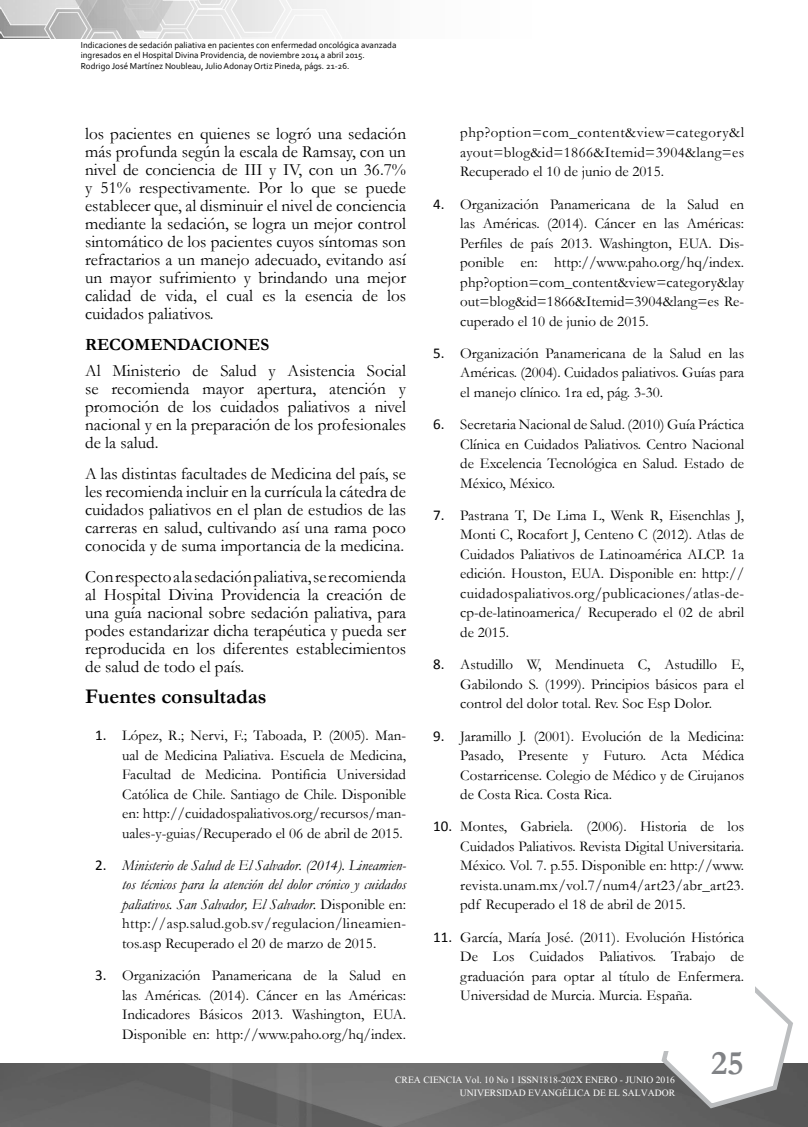
<style>
.page{position:relative;width:808px;height:1127px;background:#fff}
.page>*{position:absolute;margin:0;border:0;box-sizing:border-box;transform-origin:0 0}
.t1{font:700 34.5px "Garamond";color:#808285}
.t2{font:700 21px "Garamond";color:#000}
.t3{font:17.25px/18px "Garamond";color:#000;text-align:justify}
.t4{font:700 17.25px "Garamond";color:#000}
.t5{font:15px/19.5px "Garamond";color:#000;text-align:justify}
.t6{font:italic 15px/19.5px "Garamond";color:#000;text-align:justify}
.t7{font:12px/13.5px "Aparajita";color:#fff;text-align:right}
.t8{font:9px/10.5px "Corbel";color:#000}
.s1{font-family:"Calibri"}
.s2{font-family:"Calibri";font-style:normal}
.s3{font-style:normal}
</style>
<div class="page">
<img style="left:0;top:1063px;width:808px;height:64px">
<svg style="left:659px;top:986px;width:137px;height:125px"></svg>
<div style="left:679px;top:1016px;width:98px;height:26px;background:#fff"></div>
<div style="left:657px;top:964px;width:98px;height:87px;background:#fff"></div>
<img style="left:0;top:0;width:344px;height:38px">
<p class="t8" style="left:81px;top:39px;width:317px">Indicaciones de sedación paliativa en pacientes con enfermedad oncológica avanzada ingresados en el Hospital Divina Providencia, de noviembre 2014 a abril 2015.<br>Rodrigo José Martínez Noubleau, Julio Adonay Ortiz Pineda, págs. 21-26.</p>
<p class="t3" style="left:85px;top:124px;width:323px">los pacientes en quienes se logró una sedación más profunda según la escala de Ramsay, con un nivel de conciencia de III y IV, con un 36.7% y 51% respectivamente. Por lo que se puede establecer que, al disminuir el nivel de conciencia mediante la sedación, se logra un mejor control sintomático de los pacientes cuyos síntomas son refractarios a un manejo adecuado, evitando así un mayor sufrimiento y brindando una mejor calidad de vida, el cual es la esencia de los cuidados paliativos.</p>
<p class="t4" style="left:85px;top:334px;width:186px">RECOMENDACIONES</p>
<p class="t3" style="left:85px;top:361px;width:323px">Al Ministerio de Salud y Asistencia Social se recomienda mayor apertura, atención y promoción de los cuidados paliativos a nivel nacional y en la preparación de los profesionales de la salud.</p>
<p class="t3" style="left:85px;top:464px;width:323px">A las distintas facultades de Medicina del país, se les recomienda incluir en la currícula la cátedra de cuidados paliativos en el plan de estudios de las carreras en salud, cultivando así una rama poco conocida y de suma importancia de la medicina.</p>
<p class="t3" style="left:85px;top:567px;width:323px">Con respecto a la sedación paliativa, se recomienda al Hospital Divina Providencia la creación de una guía nacional sobre sedación paliativa, para podes estandarizar dicha terapéutica y pueda ser reproducida en los diferentes establecimientos de salud de todo el país.</p>
<h2 class="t2" style="left:85px;top:683px;width:183px">Fuentes consultadas</h2>
<p class="t5" style="left:122px;top:725px;width:285px;text-indent:-27px"><span class="s1">1.</span> López, R.; Nervi, F.; Taboada, P. (2005). Man&shy;ual de Medicina Paliativa. Escuela de Medicina, Facultad de Medicina. Pontificia Universidad Católica de Chile. Santiago de Chile. Disponible en: http://cuidadospaliativos.org/recursos/man&shy;uales-y-guias/Recuperado el 06 de abril de 2015.</p>
<p class="t6" style="left:122px;top:855px;width:286px;text-indent:-27px"><span class="s2">2.</span> Ministerio de Salud de El Salvador. (2014). Lineamien&shy;tos técnicos para la atención del dolor crónico y cuidados paliativos. San Salvador, El Salvador. <span class="s3">Disponible en: http://asp.salud.gob.sv/regulacion/lineamien&shy;tos.asp Recuperado el 20 de marzo de 2015.</span></p>
<p class="t5" style="left:122px;top:965px;width:285px;text-indent:-27px"><span class="s1">3.</span> Organización Panamericana de la Salud en las Américas. (2014). Cáncer en las Américas:<br>Indicadores Básicos 2013. Washington, EUA.<br>Disponible en: http://www.paho.org/hq/index.</p>
<p class="t5" style="left:460px;top:123px;width:285px">php?option=com_content&amp;view=category&amp;l ayout=blog&amp;id=1866&amp;Itemid=3904&amp;lang=es Recuperado el 10 de junio de 2015.</p>
<p class="t5" style="left:460px;top:194px;width:285px;text-indent:-27px"><span class="s1">4.</span> Organización Panamericana de la Salud en las Américas. (2014). Cáncer en las Américas:<br>Perfiles de país 2013. Washington, EUA. Dis&shy;ponible en: http://www.paho.org/hq/index. php?option=com_content&amp;view=category&amp;lay out=blog&amp;id=1866&amp;Itemid=3904&amp;lang=es Re&shy;cuperado el 10 de junio de 2015.</p>
<p class="t5" style="left:460px;top:343px;width:285px;text-indent:-27px"><span class="s1">5.</span> Organización Panamericana de la Salud en las Américas. (2004). Cuidados paliativos. Guías para el manejo clínico. 1ra ed, pág. 3-30.</p>
<p class="t5" style="left:460px;top:414px;width:285px;text-indent:-27px"><span class="s1">6.</span> Secretaria Nacional de Salud. (2010) Guía Práctica Clínica en Cuidados Paliativos. Centro Nacional de Excelencia Tecnológica en Salud. Estado de México, México.</p>
<p class="t5" style="left:460px;top:505px;width:285px;text-indent:-27px"><span class="s1">7.</span> Pastrana T, De Lima L, Wenk R, Eisenchlas J, Monti C, Rocafort J, Centeno C (2012). Atlas de Cuidados Paliativos de Latinoamérica ALCP. 1a edición. Houston, EUA. Disponible en: http:// cuidadospaliativos.org/publicaciones/atlas-de&shy;cp-de-latinoamerica/ Recuperado el 02 de abril de 2015.</p>
<p class="t5" style="left:460px;top:654px;width:285px;text-indent:-27px"><span class="s1">8.</span> Astudillo W, Mendinueta C, Astudillo E, Gabilondo S. (1999). Principios básicos para el control del dolor total. Rev. Soc Esp Dolor.</p>
<p class="t5" style="left:460px;top:726px;width:285px;text-indent:-27px"><span class="s1">9.</span> Jaramillo J. (2001). Evolución de la Medicina:<br>Pasado, Presente y Futuro. Acta Médica Costarricense. Colegio de Médico y de Cirujanos de Costa Rica. Costa Rica.</p>
<p class="t5" style="left:460px;top:816px;width:285px;text-indent:-27px"><span class="s1">10.</span> Montes, Gabriela. (2006). Historia de los Cuidados Paliativos. Revista Digital Universitaria.<br>México. Vol. 7. p.55. Disponible en: http://www. revista.unam.mx/vol.7/num4/art23/abr_art23. pdf Recuperado el 18 de abril de 2015.</p>
<p class="t5" style="left:460px;top:927px;width:285px;text-indent:-27px"><span class="s1">11.</span> García, María José. (2011). Evolución Histórica De Los Cuidados Paliativos. Trabajo de graduación para optar al título de Enfermera.<br>Universidad de Murcia. Murcia. España.</p>
<p class="t7" style="left:395px;top:1074px;width:281px">CREA CIENCIA Vol. 10 No 1 ISSN1818-202X ENERO - JUNIO 2016<br>UNIVERSIDAD EVANGÉLICA DE EL SALVADOR</p>
<h1 class="t1" style="left:711px;top:1042px;width:34px">25</h1>
</div>
